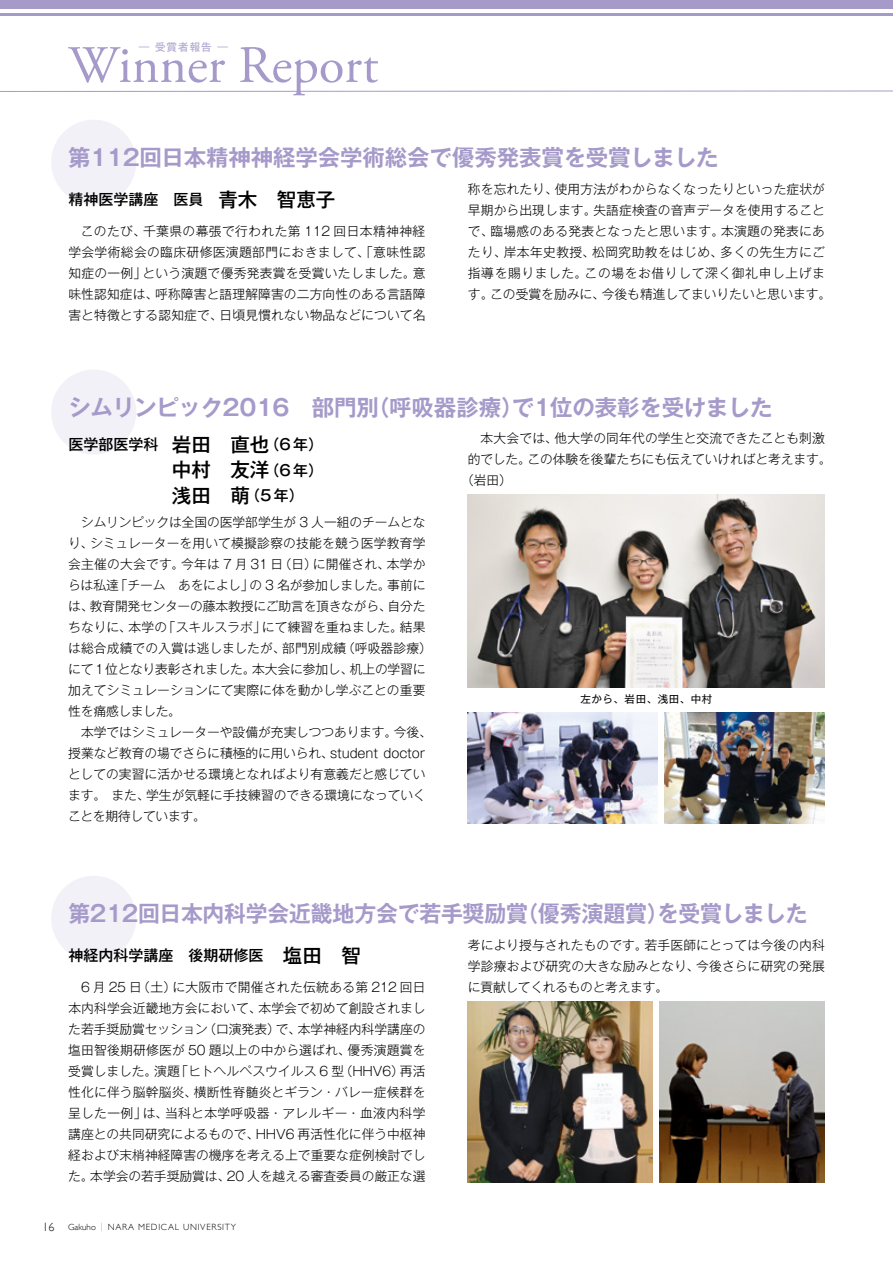
<style>
.page{position:relative;width:893px;height:1263px;background:#fff}
.page>*{position:absolute;margin:0;border:0;box-sizing:border-box;transform-origin:0 0}
.t1{font:52.5px "Adobe Garamond Pro";color:#a59aca}
.t2{font:700 22.5px "Gothic MB101 Pr 6 De";letter-spacing:-.01em;color:#a59aca}
.t3{font:500 19.5px "Gothic MB101 Pr 6";color:#000}
.t4{font:500 15px "Gothic MB101 Pr 6";color:#000}
.t5{font:300 12.75px/21px "Gothic MB101 Pr 6";letter-spacing:.005em;color:#000;text-align:justify}
.t6{font:10.5px "Gothic MB101 Pr 6";letter-spacing:.05em;color:#000}
.t7{font:500 10.5px "Gothic MB101 Pr 6";letter-spacing:.1em;color:#b7aed5}
.t8{font:300 9px "Gill Sans";letter-spacing:.08em;color:#000}
.s1{font-size:19.5px}
.s2{font-size:15px}
.s3{font-size:12px}
</style>
<div class="page">
<div style="left:0;top:0;width:893px;height:9px;background:#a59aca"></div>
<hr style="left:0;top:13px;width:893px;height:3px;background:#a59aca">
<svg style="left:0;top:90px;width:893px;height:2px;background:#d1cbe3"></svg>
<div style="left:51px;top:876px;width:85px;height:85px;background:#f2f1f8;border-radius:50%"></div>
<div style="left:51px;top:369px;width:85px;height:86px;background:#f2f1f8;border-radius:50%"></div>
<div style="left:51px;top:120px;width:85px;height:85px;background:#f2f1f8;border-radius:50%"></div>
<img style="left:468px;top:1002px;width:185px;height:180px">
<img style="left:659px;top:1002px;width:166px;height:180px">
<img style="left:468px;top:712px;width:190px;height:111px">
<img style="left:468px;top:495px;width:357px;height:192px">
<img style="left:664px;top:712px;width:161px;height:111px">
<p class="t7" style="left:139px;top:38px;width:90px">― 受賞者報告 ―</p>
<h1 class="t1" style="left:68px;top:34px;width:311px">Winner Report</h1>
<h2 class="t2" style="left:68px;top:138px;width:652px">第112回日本精神神経学会学術総会で優秀発表賞を受賞しました</h2>
<p class="t4" style="left:68px;top:187px;width:268px">精神医学講座　医員　<span class="s1">青木　智恵子</span></p>
<p class="t5" style="left:68px;top:219px;width:359px;text-indent:13px">このたび、千葉県の幕張で行われた第 112 回日本精神神経学会学術総会の臨床研修医演題部門におきまして、「意味性認知症の一例」という演題で優秀発表賞を受賞いたしました。意味性認知症は、呼称障害と語理解障害の二方向性のある言語障害と特徴とする認知症で、日頃見慣れない物品などについて名</p>
<p class="t5" style="left:468px;top:177px;width:365px;text-align:left">称を忘れたり、使用方法がわからなくなったりといった症状が早期から出現します。失語症検査の音声データを使用することで、臨場感のある発表となったと思います。本演題の発表にあたり、岸本年史教授、松岡究助教をはじめ、多くの先生方にご指導を賜りました。この場をお借りして深く御礼申し上げます。この受賞を励みに、今後も精進してまいりたいと思います。</p>
<h2 class="t2" style="left:68px;top:388px;width:706px">シムリンピック2016 部門別（呼吸器診療）で1位の表彰を受けました</h2>
<p class="t4" style="left:68px;top:432px;width:256px">医学部医学科 <span class="s1">岩田 直也</span>（6年）</p>
<h3 class="t3" style="left:172px;top:454px;width:153px">中村 友洋<span class="s2">（6年）</span></h3>
<p class="t4" style="left:172px;top:483px;width:133px"><span class="s1">浅田 萌</span>（5年）</p>
<p class="t5" style="left:68px;top:511px;width:365px;text-align:left;text-indent:13px">シムリンピックは全国の医学部学生が 3 人一組のチームとなり、シミュレーターを用いて模擬診察の技能を競う医学教育学会主催の大会です。今年は 7 月 31 日（日）に開催され、本学からは私達「チーム　あをによし」の 3 名が参加しました。事前には、教育開発センターの藤本教授にご助言を頂きながら、自分たちなりに、本学の「スキルスラボ」にて練習を重ねました。結果は総合成績での入賞は逃しましたが、部門別成績（呼吸器診療）にて１位となり表彰されました。本大会に参加し、机上の学習に加えてシミュレーションにて実際に体を動かし学ぶことの重要性を痛感しました。</p>
<p class="t5" style="left:68px;top:721px;width:365px;text-align:left;text-indent:13px">本学ではシミュレーターや設備が充実しつつあります。今後、授業など教育の場でさらに積極的に用いられ、student doctorとしての実習に活かせる環境となればより有意義だと感じています。 また、学生が気軽に手技練習のできる環境になっていくことを期待しています。</p>
<p class="t5" style="left:481px;top:427px;width:346px">本大会では、他大学の同年代の学生と交流できたことも刺激</p>
<p class="t5" style="left:468px;top:448px;width:365px">的でした。この体験を後輩たちにも伝えていければと考えます。</p>
<p class="t5" style="left:461px;top:469px;width:52px">（岩田）</p>
<p class="t6" style="left:580px;top:690px;width:133px">左から、岩田、浅田、中村</p>
<h2 class="t2" style="left:68px;top:894px;width:741px">第212回日本内科学会近畿地方会で若手奨励賞（優秀演題賞）を受賞しました</h2>
<p class="t4" style="left:68px;top:943px;width:294px">神経内科学講座　後期研修医<span class="s1">　塩田　智</span></p>
<p class="t5" style="left:68px;top:975px;width:359px;text-indent:13px">6 月 25 日（土）に大阪市で開催された伝統ある第 212 回日本内科学会近畿地方会において、本学会で初めて創設されました若手奨励賞セッション（口演発表）で、本学神経内科学講座の塩田智後期研修医が 50 題以上の中から選ばれ、優秀演題賞を受賞しました。演題「ヒトヘルペスウイルス 6 型（HHV6）再活性化に伴う脳幹脳炎、横断性脊髄炎とギラン・バレー症候群を呈した一例」は、当科と本学呼吸器・アレルギー・血液内科学講座との共同研究によるもので、HHV6 再活性化に伴う中枢神経および末梢神経障害の機序を考える上で重要な症例検討でした。本学会の若手奨励賞は、20 人を越える審査委員の厳正な選</p>
<p class="t5" style="left:468px;top:933px;width:359px">考により授与されたものです。若手医師にとっては今後の内科学診療および研究の大きな励みとなり、今後さらに研究の発展に貢献してくれるものと考えます。</p>
<p class="t8" style="left:43px;top:1220px;width:195px"><span class="s3">16</span> Gakuho <sup>|</sup> NARA MEDICAL UNIVERSITY</p>
</div>
